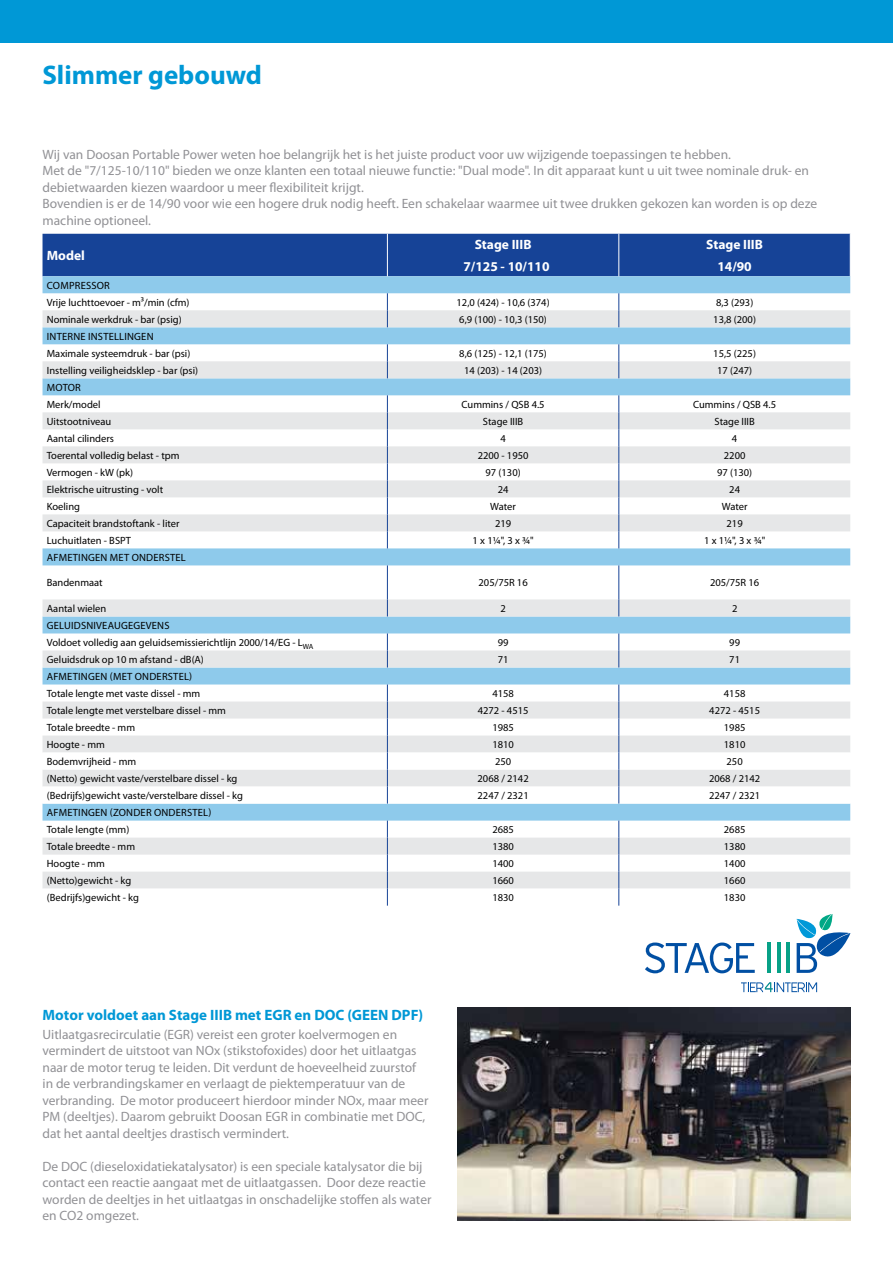
<style>
.page{position:relative;width:893px;height:1263px;background:#fff}
.page>*{position:absolute;margin:0;border:0;box-sizing:border-box;transform-origin:0 0}
.t1{font:700 27px "Myriad Pro";color:#0098d6}
.t2{font:700 15px "Myriad Pro";color:#0098d6}
.t3{font:13.5px/16.5px "Myriad Pro";color:#919195}
.t4{font:700 13.5px "Myriad Pro";color:#fff}
.t5{font:10.5px/17px "Myriad Pro";color:#000}
.t6{font:10.5px/17px "Myriad Pro";letter-spacing:.02em;color:#000}
</style>
<div class="page">
<div style="left:0;top:0;width:893px;height:43px;background:#0098d6"></div>
<svg style="left:43px;top:276px;width:807px;height:34px"></svg>
<svg style="left:43px;top:310px;width:807px;height:442px"></svg>
<svg style="left:43px;top:752px;width:807px;height:154px"></svg>
<svg style="left:387px;top:293px;width:1px;height:34px"></svg>
<svg style="left:619px;top:293px;width:1px;height:34px"></svg>
<svg style="left:387px;top:344px;width:1px;height:34px"></svg>
<svg style="left:619px;top:344px;width:1px;height:34px"></svg>
<svg style="left:387px;top:395px;width:1px;height:153px"></svg>
<svg style="left:619px;top:395px;width:1px;height:153px"></svg>
<hr style="left:387px;top:565px;width:1px;height:34px;background:#164397">
<hr style="left:619px;top:565px;width:1px;height:34px;background:#164397">
<svg style="left:387px;top:599px;width:1px;height:17px"></svg>
<svg style="left:619px;top:599px;width:1px;height:17px"></svg>
<svg style="left:387px;top:633px;width:1px;height:34px"></svg>
<svg style="left:619px;top:633px;width:1px;height:34px"></svg>
<svg style="left:387px;top:684px;width:1px;height:119px"></svg>
<svg style="left:387px;top:820px;width:1px;height:86px"></svg>
<svg style="left:619px;top:684px;width:1px;height:119px"></svg>
<svg style="left:619px;top:820px;width:1px;height:86px"></svg>
<div style="left:43px;top:234px;width:808px;height:42px;background:#164397"></div>
<img style="left:457px;top:1007px;width:393px;height:213px">
<svg style="left:645px;top:942px;width:110px;height:31px"></svg>
<svg style="left:741px;top:982px;width:76px;height:10px"></svg>
<hr style="left:767px;top:943px;width:4px;height:30px;background:#07a187">
<hr style="left:777px;top:943px;width:4px;height:30px;background:#07a187">
<hr style="left:786px;top:943px;width:4px;height:30px;background:#07a187">
<svg style="left:797px;top:914px;width:53px;height:59px"></svg>
<h1 class="t1" style="left:43px;top:57px;width:221px">Slimmer gebouwd</h1>
<p class="t3" style="left:43px;top:146px;width:776px">Wij van Doosan Portable Power weten hoe belangrijk het is het juiste product voor uw wijzigende toepassingen te hebben.<br>Met de "7/125-10/110" bieden we onze klanten een totaal nieuwe functie: "Dual mode". In dit apparaat kunt u uit twee nominale druk- en debietwaarden kiezen waardoor u meer flexibiliteit krijgt.<br>Bovendien is er de 14/90 voor wie een hogere druk nodig heeft. Een schakelaar waarmee uit twee drukken gekozen kan worden is op deze machine optioneel.</p>
<p class="t4" style="left:47px;top:247px;width:40px">Model</p>
<p class="t5" style="left:47px;top:277px;width:144px">COMPRESSOR<br>Vrije luchttoevoer - m³/min (cfm)</p>
<p class="t4" style="left:475px;top:236px;width:58px">Stage IIIB</p>
<p class="t4" style="left:706px;top:236px;width:58px">Stage IIIB</p>
<p class="t4" style="left:463px;top:257px;width:88px">7/125 - 10/110</p>
<p class="t4" style="left:717px;top:257px;width:36px">14/90</p>
<p class="t5" style="left:457px;top:294px;width:95px">12,0 (424) - 10,6 (374)</p>
<p class="t5" style="left:716px;top:294px;width:39px">8,3 (293)</p>
<p class="t5" style="left:47px;top:311px;width:136px">Nominale werkdruk - bar (psig)</p>
<p class="t5" style="left:459px;top:311px;width:89px">6,9 (100) - 10,3 (150)</p>
<p class="t5" style="left:713px;top:311px;width:44px">13,8 (200)</p>
<p class="t5" style="left:47px;top:328px;width:145px">INTERNE INSTELLINGEN<br>Maximale systeemdruk - bar (psi)</p>
<p class="t5" style="left:459px;top:345px;width:89px">8,6 (125) - 12,1 (175)</p>
<p class="t5" style="left:713px;top:345px;width:44px">15,5 (225)</p>
<p class="t5" style="left:47px;top:362px;width:153px">Instelling veiligheidsklep - bar (psi)</p>
<p class="t5" style="left:464px;top:362px;width:79px">14 (203) - 14 (203)</p>
<p class="t5" style="left:717px;top:362px;width:37px">17 (247)</p>
<p class="t5" style="left:47px;top:379px;width:55px">MOTOR<br>Merk/model</p>
<p class="t5" style="left:462px;top:396px;width:85px">Cummins / QSB 4.5</p>
<p class="t5" style="left:693px;top:396px;width:85px">Cummins / QSB 4.5</p>
<p class="t5" style="left:47px;top:413px;width:66px">Uitstootniveau</p>
<p class="t5" style="left:483px;top:413px;width:42px">Stage IIIB</p>
<p class="t5" style="left:714px;top:413px;width:42px">Stage IIIB</p>
<p class="t5" style="left:47px;top:430px;width:69px">Aantal cilinders</p>
<p class="t5" style="left:500px;top:430px;width:7px">4</p>
<p class="t5" style="left:732px;top:430px;width:7px">4</p>
<p class="t5" style="left:47px;top:447px;width:134px">Toerental volledig belast - tpm</p>
<p class="t5" style="left:478px;top:447px;width:52px">2200 - 1950</p>
<p class="t5" style="left:724px;top:447px;width:23px">2200</p>
<p class="t5" style="left:47px;top:464px;width:88px">Vermogen - kW (pk)</p>
<p class="t5" style="left:486px;top:464px;width:37px">97 (130)</p>
<p class="t5" style="left:717px;top:464px;width:37px">97 (130)</p>
<p class="t5" style="left:47px;top:481px;width:118px">Elektrische uitrusting - volt</p>
<p class="t5" style="left:498px;top:481px;width:12px">24</p>
<p class="t5" style="left:729px;top:481px;width:12px">24</p>
<p class="t5" style="left:47px;top:498px;width:35px">Koeling</p>
<p class="t5" style="left:490px;top:498px;width:27px">Water</p>
<p class="t5" style="left:722px;top:498px;width:27px">Water</p>
<p class="t5" style="left:47px;top:515px;width:134px">Capaciteit brandstoftank - liter</p>
<p class="t5" style="left:495px;top:515px;width:18px">219</p>
<p class="t5" style="left:727px;top:515px;width:18px">219</p>
<p class="t5" style="left:47px;top:532px;width:86px">Luchuitlaten - BSPT</p>
<p class="t5" style="left:473px;top:532px;width:63px">1 x 1¼", 3 x ¾"</p>
<p class="t5" style="left:704px;top:532px;width:63px">1 x 1¼", 3 x ¾"</p>
<p class="t6" style="left:47px;top:549px;width:140px">AFMETINGEN MET ONDERSTEL</p>
<p class="t5" style="left:47px;top:574px;width:57px">Bandenmaat</p>
<p class="t5" style="left:479px;top:574px;width:51px">205/75R 16</p>
<p class="t5" style="left:710px;top:574px;width:51px">205/75R 16</p>
<p class="t5" style="left:47px;top:600px;width:61px">Aantal wielen</p>
<p class="t5" style="left:500px;top:600px;width:7px">2</p>
<p class="t5" style="left:732px;top:600px;width:7px">2</p>
<p class="t5" style="left:47px;top:617px;width:268px">GELUIDSNIVEAUGEGEVENS<br>Voldoet volledig aan geluidsemissierichtlijn 2000/14/EG - L<sub>WA</sub></p>
<p class="t5" style="left:498px;top:634px;width:12px">99</p>
<p class="t5" style="left:729px;top:634px;width:12px">99</p>
<p class="t5" style="left:47px;top:651px;width:159px">Geluidsdruk op 10 m afstand - dB(A)</p>
<p class="t5" style="left:498px;top:651px;width:12px">71</p>
<p class="t5" style="left:729px;top:651px;width:12px">71</p>
<p class="t5" style="left:47px;top:668px;width:155px">AFMETINGEN (MET ONDERSTEL)<br>Totale lengte met vaste dissel - mm</p>
<p class="t5" style="left:492px;top:685px;width:23px">4158</p>
<p class="t5" style="left:724px;top:685px;width:23px">4158</p>
<p class="t5" style="left:47px;top:702px;width:181px">Totale lengte met verstelbare dissel - mm</p>
<p class="t5" style="left:478px;top:702px;width:52px">4272 - 4515</p>
<p class="t5" style="left:709px;top:702px;width:52px">4272 - 4515</p>
<p class="t5" style="left:47px;top:719px;width:90px">Totale breedte - mm</p>
<p class="t5" style="left:492px;top:719px;width:23px">1985</p>
<p class="t5" style="left:724px;top:719px;width:23px">1985</p>
<p class="t5" style="left:47px;top:736px;width:60px">Hoogte - mm</p>
<p class="t5" style="left:492px;top:736px;width:23px">1810</p>
<p class="t5" style="left:724px;top:736px;width:23px">1810</p>
<p class="t5" style="left:47px;top:753px;width:91px">Bodemvrijheid - mm</p>
<p class="t5" style="left:495px;top:753px;width:18px">250</p>
<p class="t5" style="left:727px;top:753px;width:18px">250</p>
<p class="t5" style="left:47px;top:770px;width:192px">(Netto) gewicht vaste/verstelbare dissel - kg</p>
<p class="t5" style="left:478px;top:770px;width:53px">2068 / 2142</p>
<p class="t5" style="left:709px;top:770px;width:53px">2068 / 2142</p>
<p class="t5" style="left:47px;top:787px;width:198px">(Bedrijfs)gewicht vaste/verstelbare dissel - kg</p>
<p class="t5" style="left:478px;top:787px;width:53px">2247 / 2321</p>
<p class="t5" style="left:709px;top:787px;width:53px">2247 / 2321</p>
<p class="t6" style="left:47px;top:804px;width:166px">AFMETINGEN (ZONDER ONDERSTEL)<br>Totale lengte (mm)</p>
<p class="t5" style="left:492px;top:821px;width:23px">2685</p>
<p class="t5" style="left:724px;top:821px;width:23px">2685</p>
<p class="t5" style="left:47px;top:838px;width:90px">Totale breedte - mm</p>
<p class="t5" style="left:492px;top:838px;width:23px">1380</p>
<p class="t5" style="left:724px;top:838px;width:23px">1380</p>
<p class="t5" style="left:47px;top:855px;width:60px">Hoogte - mm</p>
<p class="t5" style="left:492px;top:855px;width:23px">1400</p>
<p class="t5" style="left:724px;top:855px;width:23px">1400</p>
<p class="t5" style="left:47px;top:872px;width:86px">(Netto)gewicht - kg</p>
<p class="t5" style="left:492px;top:872px;width:23px">1660</p>
<p class="t5" style="left:724px;top:872px;width:23px">1660</p>
<p class="t5" style="left:47px;top:889px;width:94px">(Bedrijfs)gewicht - kg</p>
<p class="t5" style="left:492px;top:889px;width:23px">1830</p>
<p class="t5" style="left:724px;top:889px;width:23px">1830</p>
<h2 class="t2" style="left:43px;top:1005px;width:382px">Motor voldoet aan Stage IIIB met EGR en DOC (GEEN DPF)</h2>
<p class="t3" style="left:43px;top:1026px;width:387px">Uitlaatgasrecirculatie (EGR) vereist een groter koelvermogen en vermindert de uitstoot van NOx (stikstofoxides) door het uitlaatgas naar de motor terug te leiden. Dit verdunt de hoeveelheid zuurstof in de verbrandingskamer en verlaagt de piektemperatuur van de verbranding. De motor produceert hierdoor minder NOx, maar meer PM (deeltjes). Daarom gebruikt Doosan EGR in combinatie met DOC, dat het aantal deeltjes drastisch vermindert.</p>
<p class="t3" style="left:43px;top:1158px;width:390px">De DOC (dieseloxidatiekatalysator) is een speciale katalysator die bij contact een reactie aangaat met de uitlaatgassen. Door deze reactie worden de deeltjes in het uitlaatgas in onschadelijke stoffen als water en CO2 omgezet.</p>
</div>
